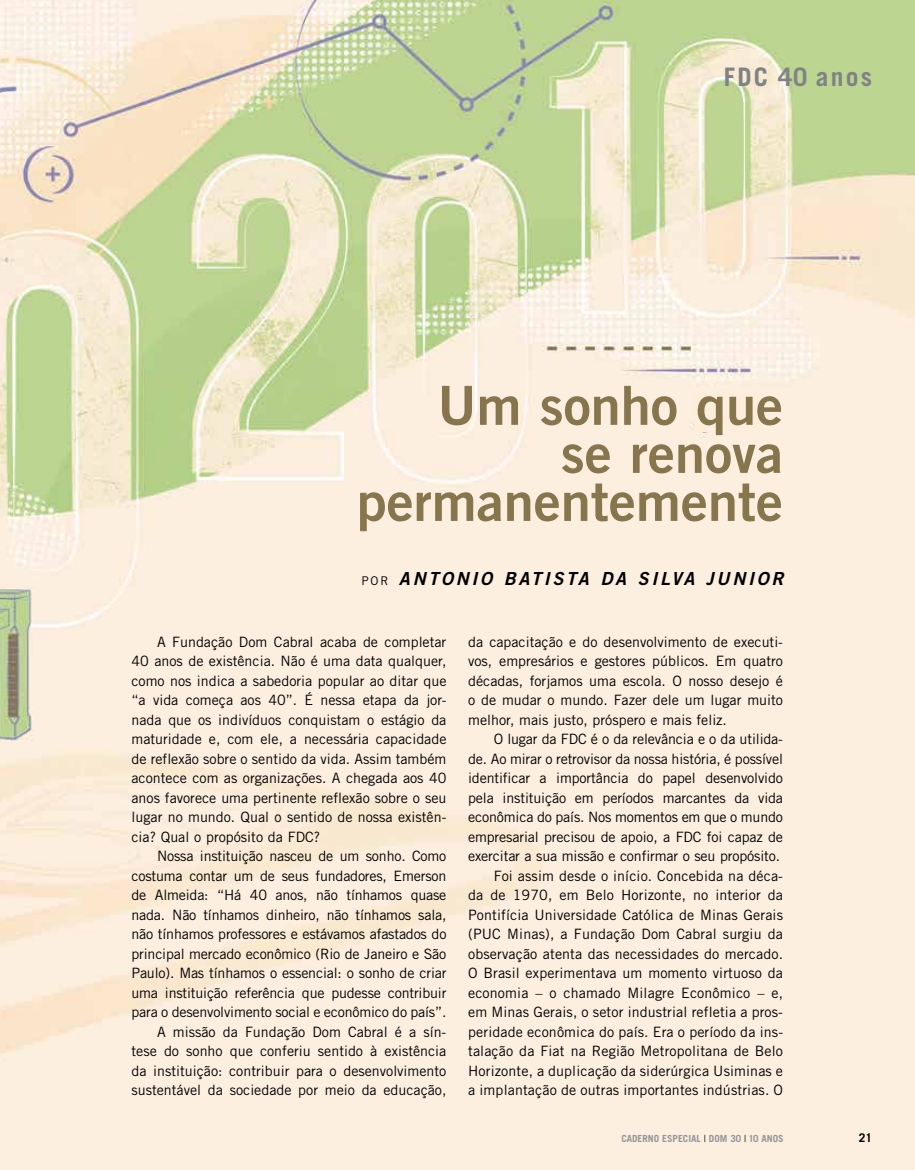
<style>
.page{position:relative;width:915px;height:1170px;background:#fff}
.page>*{position:absolute;margin:0;border:0;box-sizing:border-box;transform-origin:0 0}
.t1{font:54px/48px "Trade Gothic LT Std Bd 2";color:#86754d;text-align:right}
.t2{font:700 25.5px "Trade Gothic LT Std";letter-spacing:.09em;color:#808285}
.t3{font:18px "Trade Gothic LT Std Bd 2 Obl";letter-spacing:.15em;color:#000}
.t4{font:14.25px/19.5px "Trade Gothic LT Std";color:#000;text-align:justify}
.t5{font:700 12px "Trade Gothic LT Std";color:#000}
.t6{font:700 9.75px "Trade Gothic LT Std";color:#939598}
.s1{font-family:"Trade Gothic LT Std";font-size:12px}
.s2{font-weight:400;color:#000}
</style>
<div class="page">
<img style="left:0;top:0;width:914px;height:1169px">
<div style="left:693px;top:393px;width:70px;height:39px;background:#fdeedb"></div>
<h2 class="t2" style="left:723px;top:61px;width:150px">FDC 40 anos</h2>
<h1 class="t1" style="left:356px;top:380px;width:428px">Um sonho que<br>se renova permanentemente</h1>
<p class="t3" style="left:361px;top:567px;width:423px"><span class="s1">POR</span> ANTONIO BATISTA DA SILVA JUNIOR</p>
<p class="t4" style="left:131px;top:631px;width:316px;text-indent:26px">A Fundação Dom Cabral acaba de completar 40 anos de existência. Não é uma data qualquer, como nos indica a sabedoria popular ao ditar que “a vida começa aos 40”. É nessa etapa da jor&shy;nada que os indivíduos conquistam o estágio da maturidade e, com ele, a necessária capacidade de reflexão sobre o sentido da vida. Assim também acontece com as organizações. A chegada aos 40 anos favorece uma pertinente reflexão sobre o seu lugar no mundo. Qual o sentido de nossa existên&shy;cia? Qual o propósito da FDC?</p>
<p class="t4" style="left:131px;top:846px;width:316px;text-align:right">Nossa instituição nasceu de um sonho. Como costuma contar um de seus fundadores, Emerson de Almeida: “Há 40 anos, não tínhamos quase nada. Não tínhamos dinheiro, não tínhamos sala, não tínhamos professores e estávamos afastados do principal mercado econômico (Rio de Janeiro e São Paulo). Mas tínhamos o essencial: o sonho de criar uma instituição referência que pudesse contribuir para o desenvolvimento social e econômico do país”.<br>A missão da Fundação Dom Cabral é a sín&shy;tese do sonho que conferiu sentido à existência da instituição: contribuir para o desenvolvimento sustentável da sociedade por meio da educação,</p>
<p class="t4" style="left:468px;top:631px;width:316px">da capacitação e do desenvolvimento de executi&shy;vos, empresários e gestores públicos. Em quatro décadas, forjamos uma escola. O nosso desejo é o de mudar o mundo. Fazer dele um lugar muito melhor, mais justo, próspero e mais feliz.</p>
<p class="t4" style="left:468px;top:729px;width:316px;text-align:right">O lugar da FDC é o da relevância e o da utilida-<br>de. Ao mirar o retrovisor da nossa história, é possível identificar a importância do papel desenvolvido pela instituição em períodos marcantes da vida econômica do país. Nos momentos em que o mundo empresarial precisou de apoio, a FDC foi capaz de exercitar a sua missão e confirmar o seu propósito.<br>Foi assim desde o início. Concebida na déca-<br>da de 1970, em Belo Horizonte, no interior da Pontifícia Universidade Católica de Minas Gerais (PUC Minas), a Fundação Dom Cabral surgiu da observação atenta das necessidades do mercado.<br>O Brasil experimentava um momento virtuoso da economia – o chamado Milagre Econômico – e, em Minas Gerais, o setor industrial refletia a pros&shy;peridade econômica do país. Era o período da ins&shy;talação da Fiat na Região Metropolitana de Belo Horizonte, a duplicação da siderúrgica Usiminas e a implantação de outras importantes indústrias. O</p>
<p class="t6" style="left:621px;top:1131px;width:164px">CADERNO ESPECIAL <span class="s2">|</span> DOM 30 <span class="s2">|</span> 10 ANOS</p>
<p class="t5" style="left:858px;top:1130px;width:15px">21</p>
</div>
